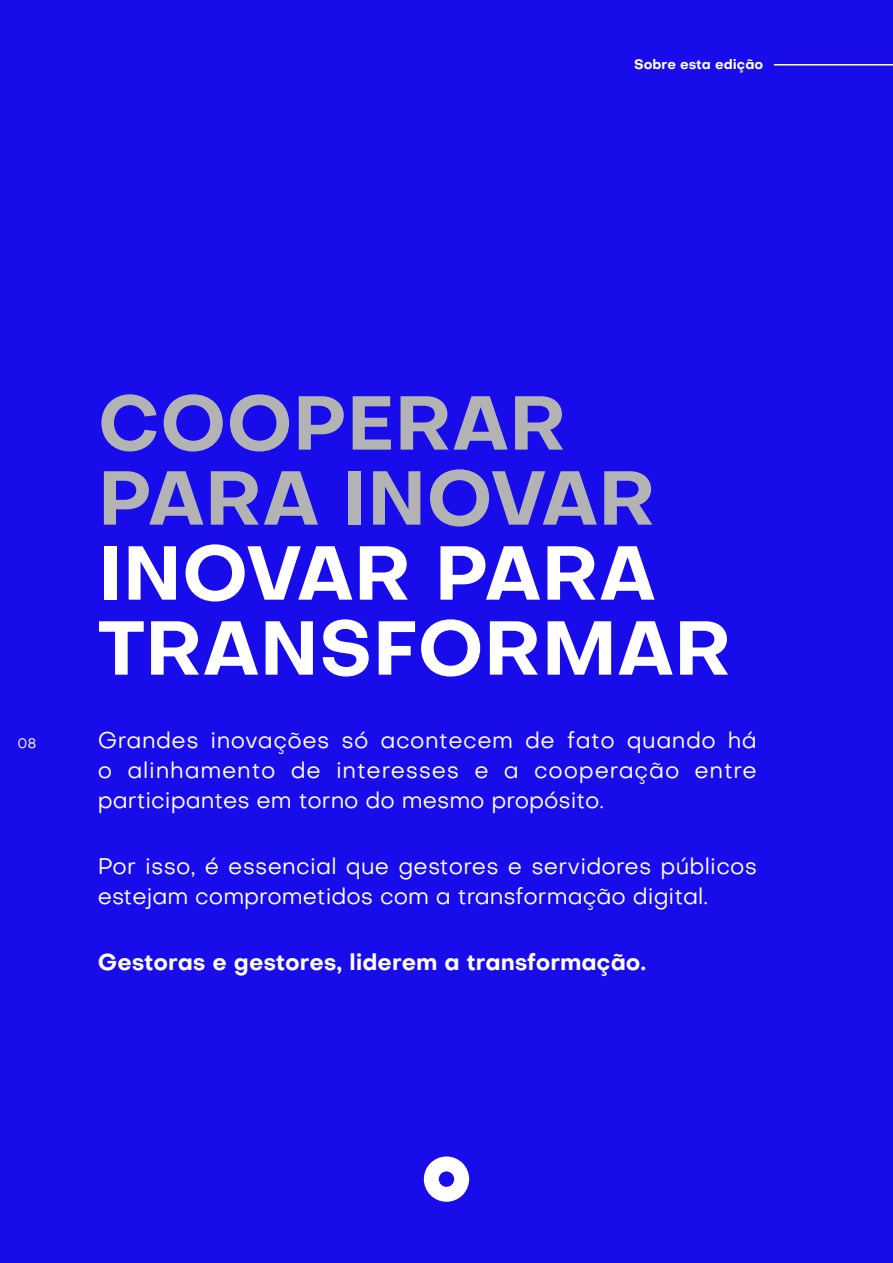
<style>
.page{position:relative;width:893px;height:1263px;background:#180dea}
.page>*{position:absolute;margin:0;border:0;box-sizing:border-box;transform-origin:0 0}
.t1{font:700 75px/75px "Objectivity";color:#fff}
.t2{font:700 75px/75px "Objectivity";color:#b3b3b3}
.t3{font:22.5px/30px "Objectivity";color:#fff;text-align:justify}
.t4{font:700 22.5px "Objectivity";color:#fff}
.t5{font:700 13.5px "Objectivity";color:#fff}
.t6{font:13.5px "Objectivity";color:#fff}
</style>
<div class="page">
<svg style="left:424px;top:1156px;width:45px;height:46px"></svg>
<hr style="left:774px;top:64px;width:119px;height:1px;background:#fff">
<p class="t5" style="left:634px;top:55px;width:131px">Sobre esta edição</p>
<p class="t6" style="left:17px;top:734px;width:21px">08</p>
<h1 class="t2" style="left:98px;top:384px;width:560px">COOPERAR<br>PARA INOVAR</h1>
<h1 class="t1" style="left:98px;top:534px;width:635px">INOVAR PARA<br>TRANSFORMAR</h1>
<p class="t3" style="left:98px;top:725px;width:661px">Grandes inovações só acontecem de fato quando há o alinhamento de interesses e a cooperação entre participantes em torno do mesmo propósito.</p>
<p class="t3" style="left:98px;top:851px;width:661px">Por isso, é essencial que gestores e servidores públicos estejam comprometidos com a transformação digital.</p>
<p class="t4" style="left:98px;top:946px;width:550px">Gestoras e gestores, liderem a transformação.</p>
</div>
